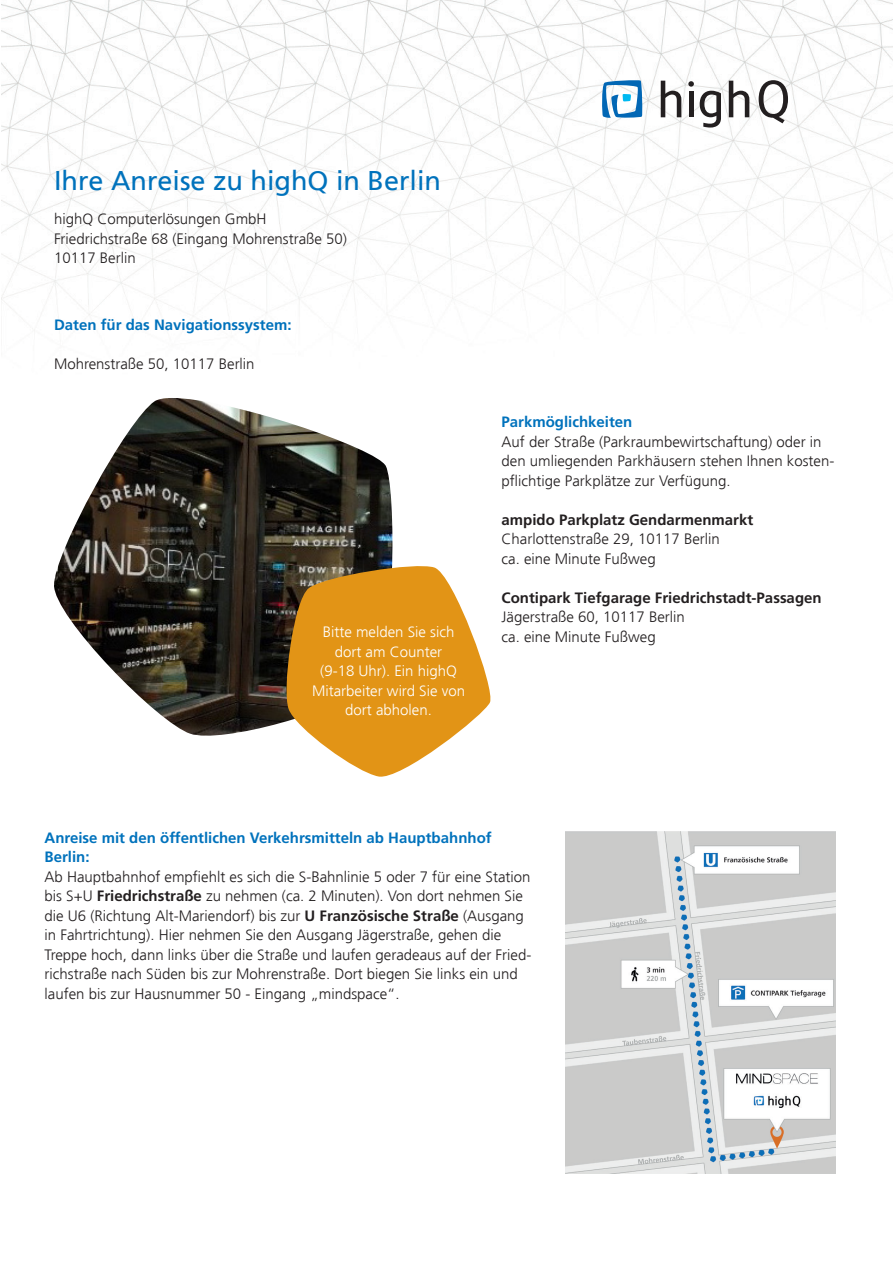
<style>
.page{position:relative;width:893px;height:1263px;background:#fff}
.page>*{position:absolute;margin:0;border:0;box-sizing:border-box;transform-origin:0 0}
.t1{font:27px "Frutiger";color:#0072bc}
.t2{font:300 15px/19.5px "Frutiger";color:#231f20}
.t3{font:700 15px/19.5px "Frutiger";color:#0072bc}
.t4{font:300 15px/19.5px "Frutiger";color:#fff;text-align:center}
.t5{font:700 15px "Frutiger";color:#231f20}
.s1{font-weight:700}
</style>
<div class="page">
<img style="left:1px;top:0;width:892px;height:1174px">
<svg style="left:601px;top:79px;width:42px;height:39px"></svg>
<svg style="left:729px;top:81px;width:20px;height:36px"></svg>
<svg style="left:700px;top:91px;width:21px;height:37px"></svg>
<svg style="left:688px;top:81px;width:6px;height:6px"></svg>
<svg style="left:661px;top:81px;width:20px;height:36px"></svg>
<hr style="left:689px;top:91px;width:4px;height:26px;background:#231f20">
<svg style="left:759px;top:80px;width:29px;height:43px"></svg>
<img style="left:54px;top:398px;width:340px;height:340px">
<img style="left:566px;top:831px;width:270px;height:343px">
<svg style="left:282px;top:561px;width:214px;height:220px;fill:#e29416"></svg>
<h1 class="t1" style="left:54px;top:165px;width:389px">Ihre Anreise zu highQ in Berlin</h1>
<p class="t2" style="left:54px;top:209px;width:295px">highQ Computerlösungen GmbH<br>Friedrichstraße 68 (Eingang Mohrenstraße 50)<br>10117 Berlin</p>
<p class="t3" style="left:54px;top:315px;width:239px">Daten für das Navigationssystem:</p>
<p class="t2" style="left:54px;top:354px;width:202px">Mohrenstraße 50, 10117 Berlin</p>
<p class="t4" style="left:312px;top:623px;width:155px">Bitte melden Sie sich dort am Counter<br>(9-18 Uhr). Ein highQ<br>Mitarbeiter wird Sie von dort abholen.</p>
<p class="t3" style="left:502px;top:412px;width:132px">Parkmöglichkeiten</p>
<p class="t2" style="left:502px;top:432px;width:334px">Auf der Straße (Parkraumbewirtschaftung) oder in den umliegenden Parkhäusern stehen Ihnen kosten&shy;pflichtige Parkplätze zur Verfügung.</p>
<p class="t5" style="left:502px;top:511px;width:253px">ampido Parkplatz Gendarmenmarkt</p>
<p class="t2" style="left:502px;top:530px;width:220px">Charlottenstraße 29, 10117 Berlin ca. eine Minute Fußweg</p>
<p class="t5" style="left:502px;top:589px;width:322px">Contipark Tiefgarage Friedrichstadt-Passagen</p>
<p class="t2" style="left:502px;top:608px;width:185px">Jägerstraße 60, 10117 Berlin ca. eine Minute Fußweg</p>
<p class="t3" style="left:45px;top:828px;width:449px">Anreise mit den öffentlichen Verkehrsmitteln ab Hauptbahnhof<br>Berlin:</p>
<p class="t2" style="left:45px;top:867px;width:488px">Ab Hauptbahnhof empfiehlt es sich die S-Bahnlinie 5 oder 7 für eine Station bis S+U <span class="s1">Friedrichstraße</span> zu nehmen (ca. 2 Minuten). Von dort nehmen Sie die U6 (Richtung Alt-Mariendorf) bis zur <span class="s1">U Französische Straße</span> (Ausgang in Fahrtrichtung). Hier nehmen Sie den Ausgang Jägerstraße, gehen die Treppe hoch, dann links über die Straße und laufen geradeaus auf der Fried&shy;richstraße nach Süden bis zur Mohrenstraße. Dort biegen Sie links ein und laufen bis zur Hausnummer 50 - Eingang „mindspace“.</p>
</div>
